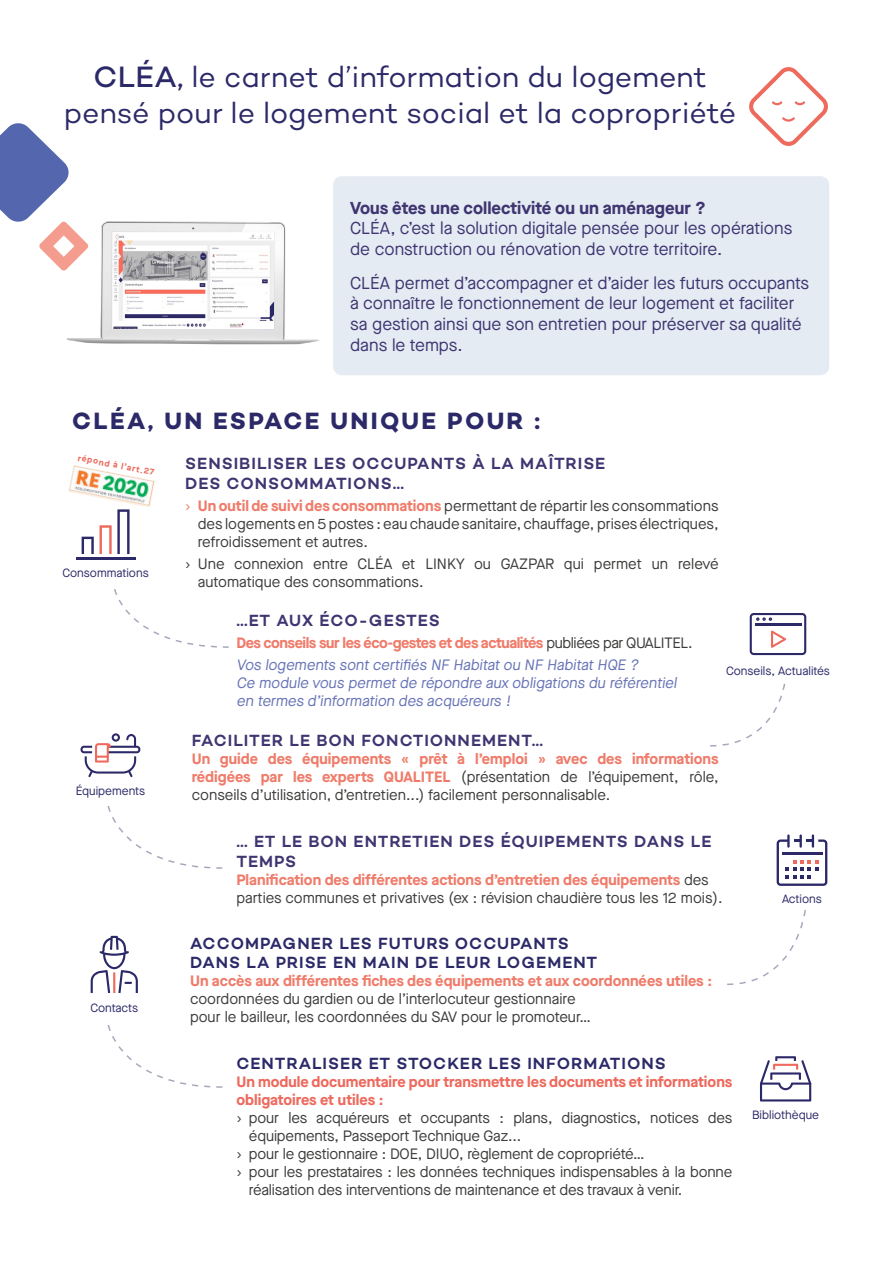
<style>
.page{position:relative;width:893px;height:1263px;background:#fff}
.page>*{position:absolute;margin:0;border:0;box-sizing:border-box;transform-origin:0 0}
.t1{font:30px/36px "Campton";letter-spacing:-.005em;color:#2c2968;text-align:center}
.t2{font:700 24px "Campton";letter-spacing:.1em;color:#2c2968}
.t3{font:17.25px/20.7px "Maison Neue";color:#3e3571}
.t4{font:700 17.25px "Maison Neue";color:#3e3571}
.t5{font:600 16.5px/19.8px "Campton";letter-spacing:.06em;color:#3e3571}
.t6{font:600 16.5px/19.8px "Campton";letter-spacing:.06em;color:#2c2968}
.t7{font:15px/18px "Maison Neue";letter-spacing:-.01em;color:#3c3c3b}
.t8{font:15px/22.2px "Maison Neue";color:#6673b6}
.t9{font:700 15px "Maison Neue";color:#ed6a5d}
.t10{font:700 15px "Maison Neue";color:#ef7c6b}
.t11{font:12px "Maison Neue";color:#2c2968}
.t12{font:700 8.55px "Maison Neue";color:#ed6a5d}
.s1{font-weight:500}
.s2{font-family:"Acumin Variable Concept";color:#ef7c6b}
.s3{font-weight:700;color:#ef7c6b}
.s4{font-family:"Acumin Variable Concept"}
.s5{color:#3c3c3b}
</style>
<div class="page">
<img style="left:64px;top:221px;width:255px;height:124px">
<img style="left:113px;top:234px;width:161px;height:94px">
<svg style="left:0;top:123px;width:89px;height:147px"></svg>
<div style="left:333px;top:176px;width:496px;height:199px;background:#e5ebf3;border-radius:9px"></div>
<svg style="left:777px;top:834px;width:50px;height:52px"></svg>
<svg style="left:80px;top:733px;width:60px;height:44px"></svg>
<svg style="left:91px;top:936px;width:47px;height:57px"></svg>
<svg style="left:114px;top:589px;width:115px;height:59px"></svg>
<svg style="left:727px;top:910px;width:79px;height:75px"></svg>
<svg style="left:710px;top:683px;width:76px;height:64px"></svg>
<svg style="left:107px;top:806px;width:116px;height:63px"></svg>
<svg style="left:107px;top:1025px;width:116px;height:63px"></svg>
<svg style="left:750px;top:613px;width:56px;height:42px"></svg>
<svg style="left:749px;top:67px;width:79px;height:79px"></svg>
<svg style="left:760px;top:1056px;width:51px;height:45px"></svg>
<svg style="left:82px;top:537px;width:12px;height:17px"></svg>
<svg style="left:100px;top:509px;width:30px;height:45px"></svg>
<hr style="left:76px;top:557px;width:59px;height:3px;background:#2c2968">
<img style="left:69px;top:465px;width:86px;height:42px">
<h1 class="t1" style="left:64px;top:58px;width:674px"><span class="s1">CLÉA,</span> le carnet d’information du logement pensé pour le logement social et la copropriété</h1>
<p class="t4" style="left:350px;top:195px;width:357px">Vous êtes une collectivité ou un aménageur ?</p>
<p class="t3" style="left:350px;top:218px;width:444px">CLÉA, c’est la solution digitale pensée pour les opérations de construction ou rénovation de votre territoire.</p>
<p class="t3" style="left:350px;top:272px;width:461px">CLÉA permet d’accompagner et d’aider les futurs occupants à connaître le fonctionnement de leur logement et faciliter sa gestion ainsi que son entretien pour préserver sa qualité dans le temps.</p>
<h2 class="t2" style="left:72px;top:405px;width:469px">CLÉA, UN ESPACE UNIQUE POUR :</h2>
<p class="t12" style="left:79px;top:452px;width:79px;rotate:11deg">répond à l’art.27</p>
<p class="t11" style="left:62px;top:564px;width:88px">Consommations</p>
<p class="t5" style="left:185px;top:453px;width:422px">SENSIBILISER LES OCCUPANTS À LA MAÎTRISE<br>DES CONSOMMATIONS…</p>
<p class="t7" style="left:198px;top:497px;width:522px;text-align:justify;text-indent:-12px"><span class="s2">›</span> <span class="s3">Un outil de suivi des consommations</span> permettant de répartir les consommations des logements en 5 postes : eau chaude sanitaire, chauffage, prises électriques, refroidissement et autres.</p>
<p class="t7" style="left:198px;top:555px;width:522px;text-indent:-12px"><span class="s4">›</span> Une connexion entre CLÉA et LINKY ou GAZPAR qui permet un relevé automatique des consommations.</p>
<p class="t5" style="left:236px;top:610px;width:205px">…ET AUX ÉCO-GESTES</p>
<p class="t8" style="left:236px;top:631px;width:458px"><span class="s3">Des conseils sur les éco-gestes et des actualités</span> <span class="s5">publiées par QUALITEL.<br></span>Vos logements sontcertifiés NF Habitatou NF Habitat HQE ?</p>
<p class="t8" style="left:236px;top:674px;width:444px;line-height:18px">Ce module vous permetde répondre aux obligations du référentiel en termes d’information des acquéreurs !</p>
<p class="t11" style="left:726px;top:663px;width:105px">Conseils, Actualités</p>
<p class="t11" style="left:76px;top:783px;width:71px">Équipements</p>
<p class="t5" style="left:192px;top:730px;width:353px">FACILITER LE BON FONCTIONNEMENT…</p>
<p class="t7" style="left:192px;top:750px;width:528px;text-align:justify"><span class="s3">Un guide des équipements « prêt à l’emploi » avec des informations rédigées par les experts QUALITEL</span> (présentation de l’équipement, rôle, conseils d’utilisation, d’entretien...) facilement personnalisable.</p>
<p class="t11" style="left:90px;top:1000px;width:49px">Contacts</p>
<p class="t5" style="left:236px;top:831px;width:477px">… ET LE BON ENTRETIEN DES ÉQUIPEMENTS DANS LE<br>TEMPS</p>
<p class="t7" style="left:236px;top:871px;width:488px"><span class="s3">Planification des différentes actions d’entretien des équipements</span> des parties communes et privatives (ex : révision chaudière tous les 12 mois).</p>
<p class="t6" style="left:190px;top:933px;width:409px">ACCOMPAGNER LES FUTURS OCCUPANTS<br>DANS LA PRISE EN MAIN DE LEUR LOGEMENT</p>
<p class="t10" style="left:190px;top:970px;width:524px">Un accès aux différentes fiches des équipements et aux coordonnées utiles :</p>
<p class="t7" style="left:190px;top:990px;width:402px">coordonnées du gardien ou de l’interlocuteur gestionnaire pour le bailleur, les coordonnées du SAV pour le promoteur…</p>
<p class="t6" style="left:236px;top:1053px;width:431px">CENTRALISER ET STOCKER LES INFORMATIONS</p>
<p class="t9" style="left:236px;top:1071px;width:497px">Un module documentaire pour transmettre les documents et informations</p>
<p class="t9" style="left:236px;top:1089px;width:149px">obligatoires et utiles :</p>
<p class="t7" style="left:236px;top:1108px;width:497px"><span class="s4">›</span> pour les acquéreurs et occupants : plans, diagnostics, notices des</p>
<p class="t7" style="left:249px;top:1126px;width:274px">équipements, Passeport Technique Gaz...</p>
<p class="t7" style="left:236px;top:1144px;width:410px"><span class="s4">›</span> pour le gestionnaire : DOE, DIUO, règlement de copropriété…</p>
<p class="t7" style="left:236px;top:1162px;width:497px"><span class="s4">›</span> pour les prestataires : les données techniques indispensables à la bonne</p>
<p class="t7" style="left:249px;top:1180px;width:435px">réalisation des interventions de maintenance et des travaux à venir.</p>
<p class="t11" style="left:782px;top:891px;width:41px">Actions</p>
<p class="t11" style="left:752px;top:1107px;width:69px">Bibliothèque</p>
</div>
